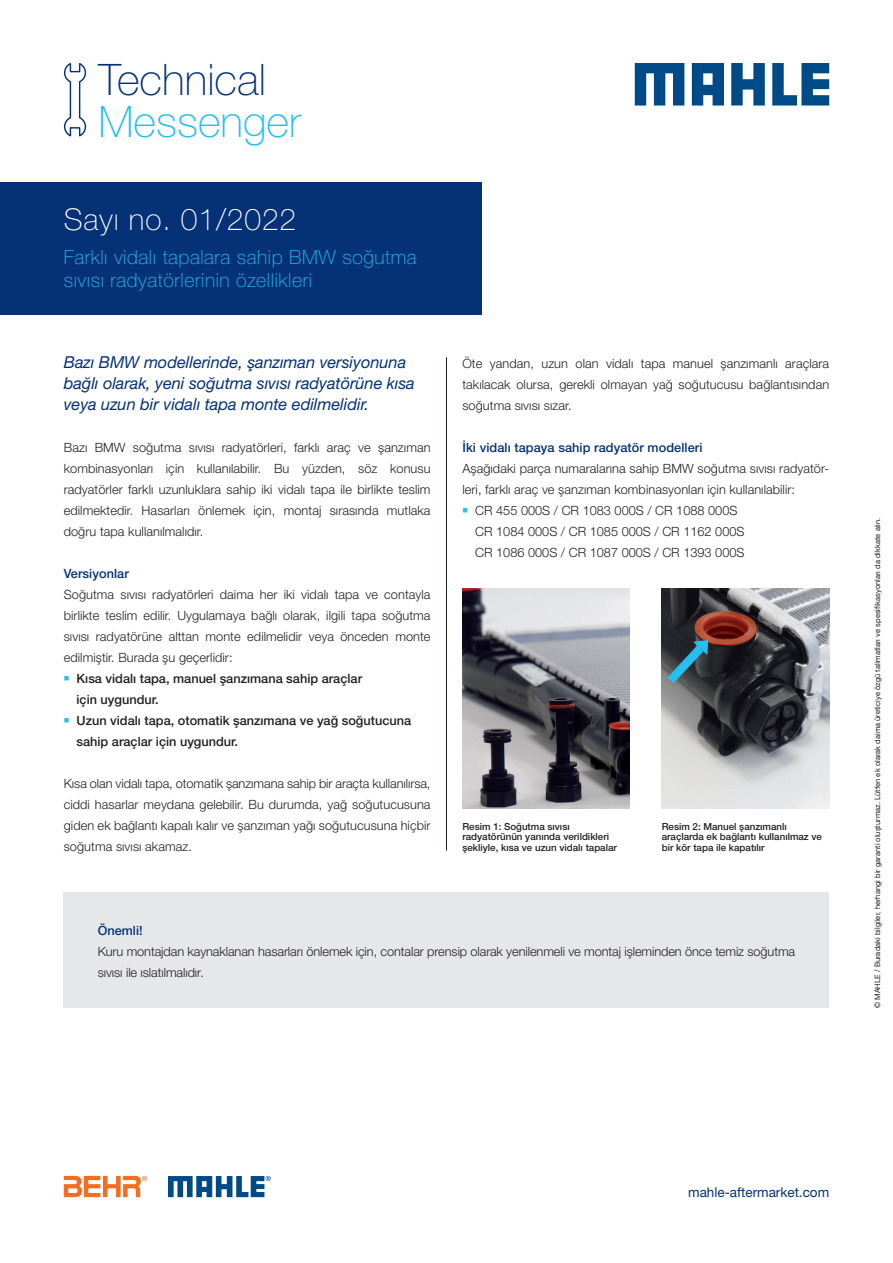
<style>
.page{position:relative;width:893px;height:1263px;background:#fff}
.page>*{position:absolute;margin:0;border:0;box-sizing:border-box;transform-origin:0 0}
.t1{font:100 43.5px "Helvetica Neue LT Pro";color:#053276}
.t2{font:100 43.5px "Helvetica Neue LT Pro";color:#26bff0}
.t3{font:100 30px "Helvetica Neue LT Pro";letter-spacing:.03em;color:#fff}
.t4{font:100 19.5px/23.4px "Helvetica Neue LT Pro";letter-spacing:.03em;color:#26bff0}
.t5{font:italic 16.5px/21px "Helvetica Neue LT Pro";letter-spacing:-.005em;color:#053276}
.t6{font:13.5px "Helvetica Neue LT Pro";color:#053276}
.t7{font:300 12.75px/21px "Helvetica Neue LT Pro";letter-spacing:.005em;color:#231f20;text-align:justify}
.t8{font:300 12.75px/21px "Helvetica Neue LTW1 G";letter-spacing:-.005em;color:#231f20}
.t9{font:500 12.75px/21px "Helvetica Neue LT Pro";color:#231f20}
.t10{font:500 12.75px "Helvetica Neue LT Pro";letter-spacing:.005em;color:#053276}
.t11{font:500 12.75px "Helvetica Neue LTW1 G";color:#053276}
.t12{font:500 9.75px/10.5px "Helvetica Neue LT Pro";color:#231f20}
.t13{font:7.5px "Helvetica Neue LT Com";letter-spacing:.005em;color:#231f20}
.s1{color:#26bff0}
</style>
<div class="page">
<svg style="left:64px;top:63px;width:23px;height:74px"></svg>
<div style="left:64px;top:893px;width:765px;height:115px;background:#e6e7e9"></div>
<div style="left:0;top:183px;width:481px;height:132px;background:#053276"></div>
<svg style="left:168px;top:1176px;width:103px;height:21px"></svg>
<svg style="left:64px;top:1175px;width:83px;height:22px"></svg>
<hr style="left:446px;top:357px;width:1px;height:494px;background:#231f20">
<img style="left:462px;top:588px;width:168px;height:220px">
<img style="left:662px;top:588px;width:167px;height:220px">
<svg style="left:667px;top:640px;width:41px;height:43px;background:#325d6d"></svg>
<svg style="left:635px;top:63px;width:49px;height:43px"></svg>
<svg style="left:731px;top:63px;width:34px;height:43px"></svg>
<svg style="left:772px;top:63px;width:57px;height:43px"></svg>
<svg style="left:692px;top:63px;width:32px;height:43px"></svg>
<h1 class="t1" style="left:98px;top:53px;width:169px">Technical</h1>
<h1 class="t2" style="left:98px;top:95px;width:204px">Messenger</h1>
<h2 class="t3" style="left:64px;top:201px;width:234px">Sayı no. 01/2022</h2>
<h3 class="t4" style="left:64px;top:245px;width:354px">Farklı vidalı tapalara sahip BMW soğutma sıvısı radyatörlerinin özellikleri</h3>
<p class="t5" style="left:64px;top:351px;width:353px">Bazı BMW modellerinde, şanzıman versiyonuna bağlı olarak, yeni soğutma sıvısı radyatörüne kısa veya uzun bir vidalı tapa monte edilmelidir.</p>
<p class="t7" style="left:64px;top:436px;width:368px">Bazı BMW soğutma sıvısı radyatörleri, farklı araç ve şanzıman kombinasyonları için kullanılabilir. Bu yüzden, söz konusu radyatörler farklı uzunluklara sahip iki vidalı tapa ile birlikte teslim edilmektedir. Hasarları önlemek için, montaj sırasında mutlaka doğru tapa kullanılmalıdır.</p>
<p class="t10" style="left:64px;top:565px;width:67px">Versiyonlar</p>
<p class="t7" style="left:64px;top:583px;width:368px">Soğutma sıvısı radyatörleri daima her iki vidalı tapa ve contayla birlikte teslim edilir. Uygulamaya bağlı olarak, ilgili tapa soğutma sıvısı radyatörüne alttan monte edilmelidir veya önceden monte edilmiştir. Burada şu geçerlidir:</p>
<p class="t9" style="left:77px;top:667px;width:287px;text-indent:-13px"><span class="s1">■</span> Kısa vidalı tapa, manuel şanzımana sahip araçlar için uygundur.</p>
<p class="t9" style="left:77px;top:709px;width:336px;text-indent:-13px"><span class="s1">■</span> Uzun vidalı tapa, otomatik şanzımana ve yağ soğutucuna sahip araçlar için uygundur.</p>
<p class="t7" style="left:64px;top:772px;width:368px">Kısa olan vidalı tapa, otomatik şanzımana sahip bir araçta kullanılırsa, ciddi hasarlar meydana gelebilir. Bu durumda, yağ soğutucusuna giden ek bağlantı kapalı kalır ve şanzıman yağı soğutucusuna hiçbir soğutma sıvısı akamaz.</p>
<p class="t7" style="left:462px;top:352px;width:368px">Öte yandan, uzun olan vidalı tapa manuel şanzımanlı araçlara takılacak olursa, gerekli olmayan yağ soğutucusu bağlantısından soğutma sıvısı sızar.</p>
<p class="t10" style="left:462px;top:439px;width:242px">İki vidalı tapaya sahip radyatör modelleri</p>
<p class="t7" style="left:462px;top:457px;width:368px">Aşağıdaki parça numaralarına sahip BMW soğutma sıvısı radyatör&shy;leri, farklı araç ve şanzıman kombinasyonları için kullanılabilir:</p>
<p class="t7" style="left:475px;top:499px;width:271px;text-align:left;text-indent:-13px"><span class="s1">■</span> CR 455 000S / CR 1083 000S / CR 1088 000S<br>CR 1084 000S / CR 1085 000S / CR 1162 000S<br>CR 1086 000S / CR 1087 000S / CR 1393 000S</p>
<p class="t12" style="left:462px;top:821px;width:156px">Resim 1: Soğutma sıvısı radyatörünün yanında verildikleri şekliyle, kısa ve uzun vidalı tapalar</p>
<p class="t12" style="left:662px;top:821px;width:162px">Resim 2: Manuel şanzımanlı araçlarda ek bağlantı kullanılmaz ve bir kör tapa ile kapatılır</p>
<p class="t11" style="left:98px;top:922px;width:46px">Önemli!</p>
<p class="t8" style="left:98px;top:940px;width:699px">Kuru montajdan kaynaklanan hasarları önlemek için, contalar prensip olarak yenilenmeli ve montaj işleminden önce temiz soğutma sıvısı ile ıslatılmalıdır.</p>
<p class="t13" style="left:873px;top:1008px;width:492px;rotate:-90deg">© MAHLE / Buradaki bilgiler, herhangi bir garanti oluşturmaz. Lütfen ek olarak daima üreticiye özgü talimatları ve spesifikasyonları da dikkate alın.</p>
<p class="t6" style="left:688px;top:1184px;width:143px">mahle-aftermarket.com</p>
</div>
